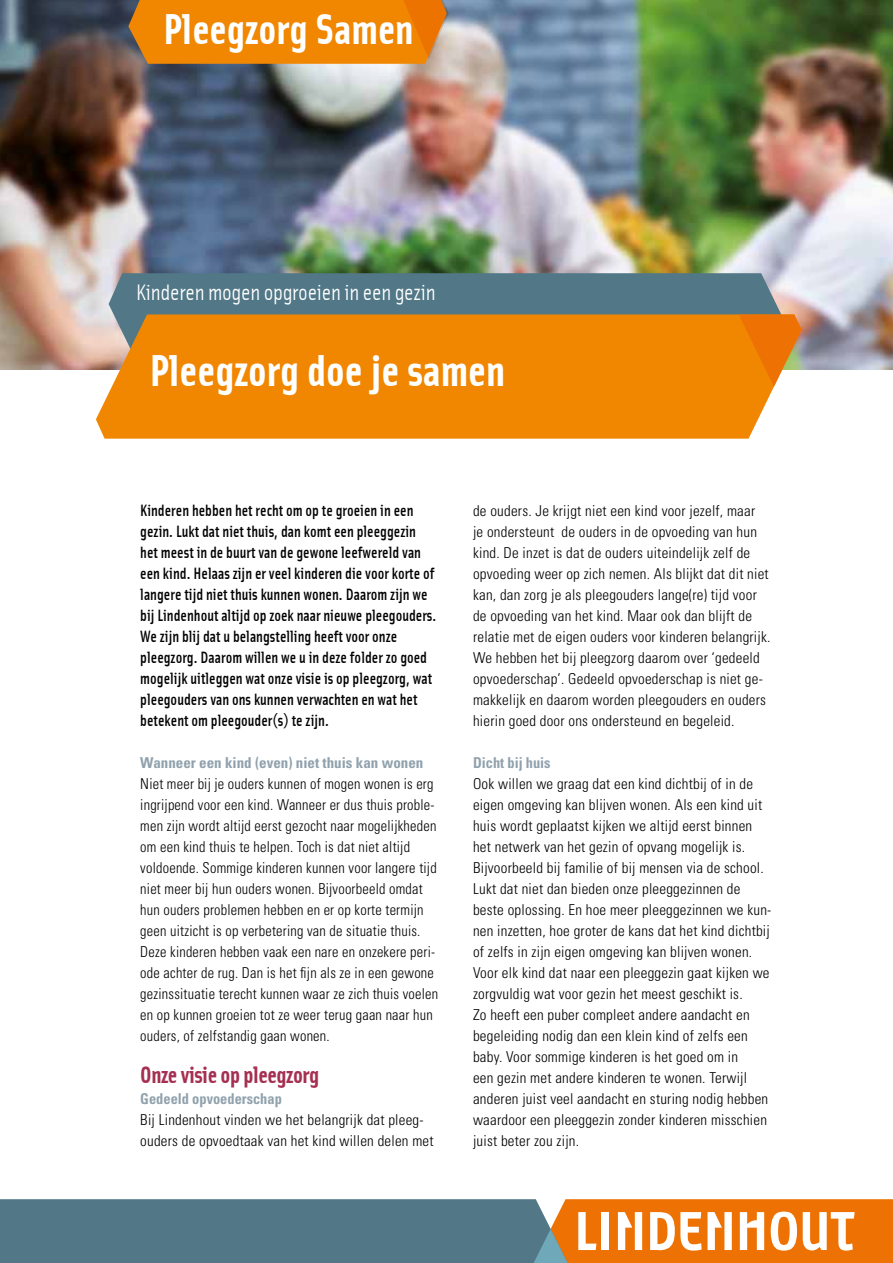
<style>
.page{position:relative;width:893px;height:1263px;background:#fff}
.page>*{position:absolute;margin:0;border:0;box-sizing:border-box;transform-origin:0 0}
.t1{font:45px "Solex Bold 2";color:#fff}
.t2{font:43.5px "Solex Bold 2";color:#fff}
.t3{font:24px "Solex Bold 2";letter-spacing:-.02em;color:#a53051}
.t4{font:22.5px "Solex Regular 2";letter-spacing:-.015em;color:#fff}
.t5{font:16.5px/21px "Solex Medium 2";color:#000;scale:.96 1}
.t6{font:300 condensed 15px/21px "Univers LT Std";letter-spacing:.015em;color:#000}
.t7{font:300 condensed 15px/21px "Univers LT Std";letter-spacing:.015em;color:#000;scale:.96 1}
.t8{font:700 condensed 15px "Univers LT Std";color:#90a1ad}
.t9{font:700 condensed 15px "Univers LT Std";color:#90a1ad;scale:.96 1}
</style>
<div class="page">
<svg style="left:0;top:1199px;width:893px;height:64px;background:#8f846f"></svg>
<img style="left:0;top:0;width:893px;height:369px">
<svg style="left:109px;top:0;width:363px;height:64px;background:#de8619"></svg>
<svg style="left:94px;top:273px;width:720px;height:41px;background:#5e808f"></svg>
<svg style="left:86px;top:314px;width:688px;height:125px;background:#ef8b0c"></svg>
<svg style="left:739px;top:314px;width:90px;height:73px;background:#d6914c"></svg>
<h2 class="t2" style="left:163px;top:0;width:252px">Pleegzorg Samen</h2>
<h3 class="t4" style="left:136px;top:277px;width:301px">Kinderen mogen opgroeien in een gezin</h3>
<h1 class="t1" style="left:149px;top:341px;width:357px">Pleegzorg doe je samen</h1>
<p class="t5" style="left:140px;top:499px;width:310px">Kinderen hebben het recht om op te groeien in een gezin. Lukt dat niet thuis, dan komt een pleeggezin het meest in de buurt van de gewone leefwereld van een kind. Helaas zijn er veel kinderen die voor korte of langere tijd niet thuis kunnen wonen. Daarom zijn we bij Lindenhout altijd op zoek naar nieuwe pleegouders.<br>We zijn blij dat u belangstelling heeft voor onze pleegzorg. Daarom willen we u in deze folder zo goed mogelijk uitleggen wat onze visie is op pleegzorg, wat pleegouders van ons kunnen verwachten en wat het betekent om pleegouder(s) te zijn.</p>
<p class="t8" style="left:140px;top:753px;width:285px">Wanneer een kind (even) niet thuis kan wonen</p>
<p class="t7" style="left:140px;top:773px;width:312px">Niet meer bij je ouders kunnen of mogen wonen is erg ingrijpend voor een kind. Wanneer er dus thuis proble&shy;men zijn wordt altijd eerst gezocht naar mogelijkheden om een kind thuis te helpen. Toch is dat niet altijd voldoende. Sommige kinderen kunnen voor langere tijd niet meer bij hun ouders wonen. Bijvoorbeeld omdat hun ouders problemen hebben en er op korte termijn geen uitzicht is op verbetering van de situatie thuis.<br>Deze kinderen hebben vaak een nare en onzekere peri&shy;ode achter de rug. Dan is het fijn als ze in een gewone gezinssituatie terecht kunnen waar ze zich thuis voelen en op kunnen groeien tot ze weer terug gaan naar hun ouders, of zelfstandig gaan wonen.</p>
<h3 class="t3" style="left:140px;top:1059px;width:180px">Onze visie op pleegzorg</h3>
<p class="t9" style="left:140px;top:1089px;width:149px">Gedeeld opvoederschap</p>
<p class="t6" style="left:140px;top:1109px;width:295px">Bij Lindenhout vinden we het belangrijk dat pleeg&shy;ouders de opvoedtaak van het kind willen delen met</p>
<p class="t6" style="left:473px;top:500px;width:299px">de ouders. Je krijgt niet een kind voor jezelf, maar<br>je ondersteunt de ouders in de opvoeding van hun kind. De inzet is dat de ouders uiteindelijk zelf de opvoeding weer op zich nemen. Als blijkt dat dit niet kan, dan zorg je als pleegouders lange(re) tijd voor de opvoeding van het kind. Maar ook dan blijft de relatie met de eigen ouders voor kinderen belangrijk.<br>We hebben het bij pleegzorg daarom over ‘gedeeld opvoederschap’. Gedeeld opvoederschap is niet ge&shy;makkelijk en daarom worden pleegouders en ouders hierin goed door ons ondersteund en begeleid.</p>
<p class="t9" style="left:473px;top:753px;width:82px">Dicht bij huis</p>
<p class="t6" style="left:473px;top:773px;width:300px">Ook willen we graag dat een kind dichtbij of in de eigen omgeving kan blijven wonen. Als een kind uit huis wordt geplaatst kijken we altijd eerst binnen het netwerk van het gezin of opvang mogelijk is.<br>Bijvoorbeeld bij familie of bij mensen via de school.<br>Lukt dat niet dan bieden onze pleeggezinnen de beste oplossing. En hoe meer pleeggezinnen we kun&shy;nen inzetten, hoe groter de kans dat het kind dichtbij of zelfs in zijn eigen omgeving kan blijven wonen.<br>Voor elk kind dat naar een pleeggezin gaat kijken we zorgvuldig wat voor gezin het meest geschikt is.<br>Zo heeft een puber compleet andere aandacht en begeleiding nodig dan een klein kind of zelfs een baby. Voor sommige kinderen is het goed om in<br>een gezin met andere kinderen te wonen. Terwijl anderen juist veel aandacht en sturing nodig hebben waardoor een pleeggezin zonder kinderen misschien juist beter zou zijn.</p>
</div>
